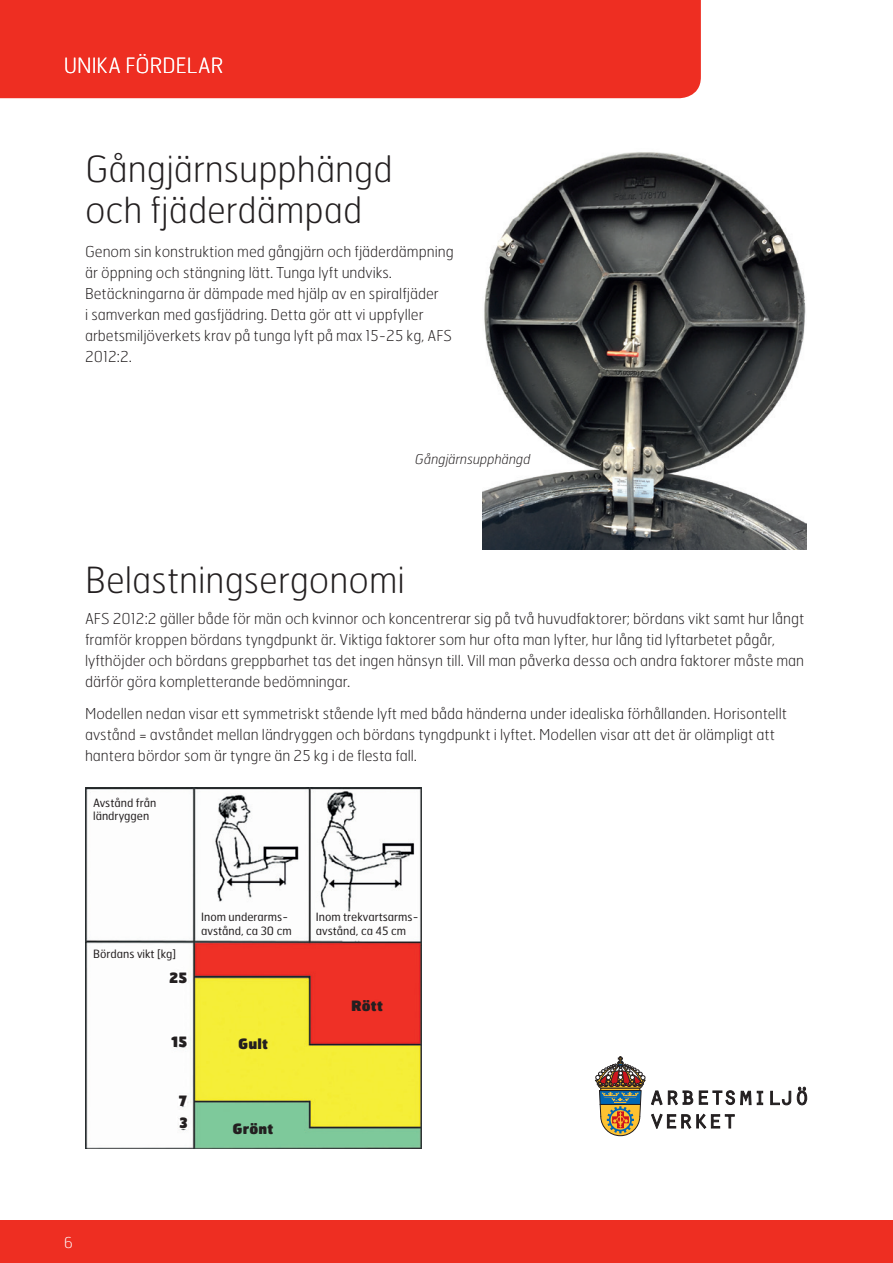
<style>
.page{position:relative;width:893px;height:1263px;background:#fff}
.page>*{position:absolute;margin:0;border:0;box-sizing:border-box;transform-origin:0 0}
.Rubrik_1_22_pkt{font:100 36px/40.5px "Hermes FB";color:#231f20}
.Sidrubrik_brödtext{font:100 21px "Hermes FB";letter-spacing:.005em;color:#fff}
.Brödtext_10_pkt_thin{font:100 15px/21px "Hermes FB";color:#231f20}
.t1{font:100 15px "Hermes FB";color:#fff}
.Rubrik_3_15_pkt_blac{font:900 14.25px "Hermes FB";letter-spacing:.005em;color:#231f20}
.Brödtext_10_pkt_thin-2{font:italic 100 13.5px "Hermes FB";color:#231f20}
.Text_8_pkt_thin{font:11.4px/13.6px "Hermes FB";color:#231f20}
</style>
<div class="page">
<div style="left:0;top:1220px;width:893px;height:43px;background:#ee2e22"></div>
<div style="left:0;top:0;width:701px;height:98px;background:#ee2e22"></div>
<svg style="left:757px;top:1091px;width:6px;height:14px"></svg>
<svg style="left:770px;top:1091px;width:21px;height:14px"></svg>
<svg style="left:797px;top:1087px;width:10px;height:18px"></svg>
<svg style="left:595px;top:1056px;width:156px;height:81px"></svg>
<img style="left:85px;top:787px;width:336px;height:361px">
<div style="left:169px;top:971px;width:18px;height:11px;background:#fff"></div>
<div style="left:171px;top:1036px;width:16px;height:11px;background:#fff"></div>
<div style="left:179px;top:1094px;width:8px;height:11px;background:#fff"></div>
<div style="left:179px;top:1117px;width:9px;height:11px;background:#fff"></div>
<img style="left:483px;top:152px;width:323px;height:398px">
<p class="Sidrubrik_brödtext" style="left:64px;top:52px;width:161px">UNIKA FÖRDELAR</p>
<p class="Rubrik_1_22_pkt" style="left:85px;top:148px;width:309px">Gångjärnsupphängd och fjäderdämpad</p>
<p class="Brödtext_10_pkt_thin" style="left:85px;top:241px;width:370px">Genom sin konstruktion med gångjärn och fjäderdämpning är öppning och stängning lätt. Tunga lyft undviks.<br>Betäckningarna är dämpade med hjälp av en spiralfjäder<br>i samverkan med gasfjädring. Detta gör att vi uppfyller arbetsmiljöverkets krav på tunga lyft på max 15-25 kg, AFS 2012:2.</p>
<p class="Brödtext_10_pkt_thin-2" style="left:415px;top:450px;width:117px">Gångjärnsupphängd</p>
<p class="Rubrik_1_22_pkt" style="left:85px;top:558px;width:321px">Belastningsergonomi</p>
<p class="Brödtext_10_pkt_thin" style="left:85px;top:608px;width:721px">AFS 2012:2 gäller både för män och kvinnor och koncentrerar sig på två huvudfaktorer; bördans vikt samt hur långt framför kroppen bördans tyngdpunkt är. Viktiga faktorer som hur ofta man lyfter, hur lång tid lyftarbetet pågår, lyfthöjder och bördans greppbarhet tas det ingen hänsyn till. Vill man påverka dessa och andra faktorer måste man därför göra kompletterande bedömningar.</p>
<p class="Brödtext_10_pkt_thin" style="left:85px;top:703px;width:703px">Modellen nedan visar ett symmetriskt stående lyft med båda händerna under idealiska förhållanden. Horisontellt avstånd = avståndet mellan ländryggen och bördans tyngdpunkt i lyftet. Modellen visar att det är olämpligt att hantera bördor som är tyngre än 25 kg i de flesta fall.</p>
<p class="Text_8_pkt_thin" style="left:93px;top:795px;width:65px">Avstånd från ländryggen</p>
<p class="Text_8_pkt_thin" style="left:93px;top:946px;width:85px">Bördans vikt [kg]</p>
<p class="Rubrik_3_15_pkt_blac" style="left:169px;top:968px;width:20px">25</p>
<p class="Text_8_pkt_thin" style="left:201px;top:910px;width:89px">Inom underarms-</p>
<p class="Text_8_pkt_thin" style="left:201px;top:923px;width:92px">avstånd, ca 30 cm</p>
<p class="Rubrik_3_15_pkt_blac" style="left:171px;top:1032px;width:18px">15</p>
<p class="Rubrik_3_15_pkt_blac" style="left:179px;top:1091px;width:10px">7</p>
<p class="Rubrik_3_15_pkt_blac" style="left:179px;top:1113px;width:10px">3</p>
<p class="Rubrik_3_15_pkt_blac" style="left:238px;top:1034px;width:31px">Gult</p>
<p class="Rubrik_3_15_pkt_blac" style="left:233px;top:1119px;width:42px">Grönt</p>
<p class="Text_8_pkt_thin" style="left:316px;top:910px;width:104px">Inom trekvartsarms-</p>
<p class="Text_8_pkt_thin" style="left:316px;top:923px;width:92px">avstånd, ca 45 cm</p>
<p class="Rubrik_3_15_pkt_blac" style="left:351px;top:996px;width:33px">Rött</p>
<p class="t1" style="left:64px;top:1233px;width:11px">6</p>
</div>
